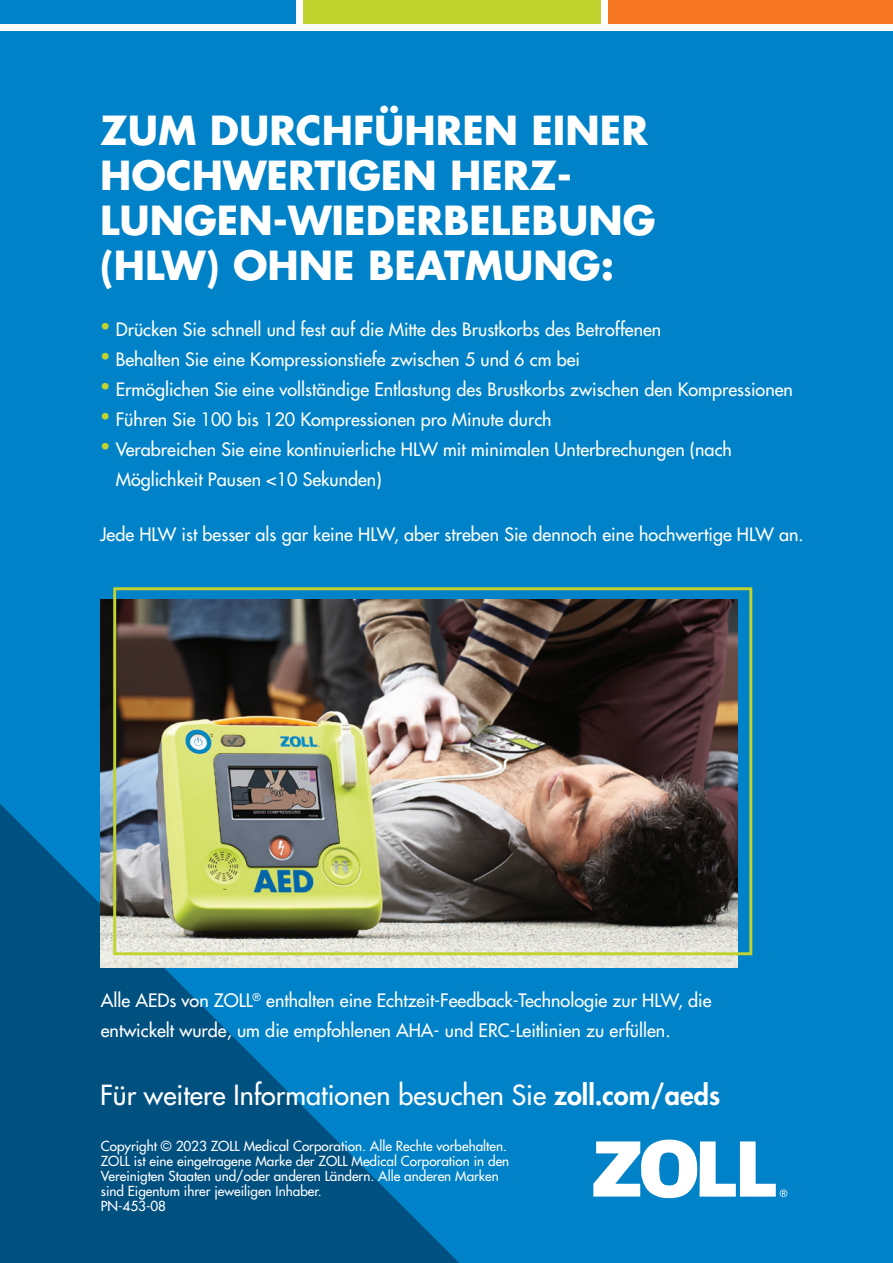
<style>
.page{position:relative;width:893px;height:1263px;background:#fff}
.page>*{position:absolute;margin:0;border:0;box-sizing:border-box;transform-origin:0 0}
.t1{font:700 39px/45px "Futura Std";color:#fff}
.t2{font:500 27px "Futura Std";color:#fff}
.t3{font:500 18px/30px "Futura Std";color:#fff}
.t4{font:500 13.5px/15px "Futura Std";color:#fff}
.s1{font-weight:800}
</style>
<div class="page">
<div style="left:0;top:31px;width:893px;height:1232px;background:#0082c8"></div>
<svg style="left:0;top:755px;width:459px;height:508px;fill:#005080"></svg>
<div style="left:608px;top:0;width:285px;height:24px;background:#f57523"></div>
<div style="left:303px;top:0;width:297px;height:24px;background:#c1d32f"></div>
<div style="left:0;top:0;width:295px;height:24px;background:#0082c8"></div>
<svg style="left:593px;top:1139px;width:194px;height:59px"></svg>
<img style="left:101px;top:600px;width:636px;height:368px">
<div style="left:113px;top:587px;width:639px;height:368px;border:3px solid #c1d32f"></div>
<h1 class="t1" style="left:100px;top:108px;width:557px">ZUM DURCHFÜHREN EINER<br>HOCHWERTIGEN HERZ-<br>LUNGEN-WIEDERBELEBUNG (HLW) OHNE BEATMUNG:</h1>
<p class="t3" style="left:100px;top:314px;width:563px"><sup>•</sup> Drücken Sie schnell und fest auf die Mitte des Brustkorbs des Betroffenen</p>
<p class="t3" style="left:100px;top:344px;width:482px"><sup>•</sup> Behalten Sie eine Kompressionstiefe zwischen 5 und 6 cm bei</p>
<p class="t3" style="left:100px;top:374px;width:694px"><sup>•</sup> Ermöglichen Sie eine vollständige Entlastung des Brustkorbs zwischen den Kompressionen</p>
<p class="t3" style="left:100px;top:404px;width:453px"><sup>•</sup> Führen Sie 100 bis 120 Kompressionen pro Minute durch</p>
<p class="t3" style="left:116px;top:434px;width:618px;text-indent:-16px"><sup>•</sup> Verabreichen Sie eine kontinuierliche HLW mit minimalen Unterbrechungen (nach<br>Möglichkeit Pausen &lt;10 Sekunden)</p>
<p class="t3" style="left:100px;top:520px;width:705px">Jede HLW ist besser als gar keine HLW, aber streben Sie dennoch eine hochwertige HLW an.</p>
<p class="t3" style="left:101px;top:985px;width:612px">Alle AEDs von ZOLL<sup>®</sup> enthalten eine Echtzeit-Feedback-Technologie zur HLW, die entwickelt wurde, um die empfohlenen AHA- und ERC-Leitlinien zu erfüllen.</p>
<h2 class="t2" style="left:100px;top:1078px;width:621px">Für weitere Informationen besuchen Sie <span class="s1">zoll.com/aeds</span></h2>
<p class="t4" style="left:101px;top:1138px;width:410px">Copyright © 2023 ZOLL Medical Corporation. Alle Rechte vorbehalten.<br>ZOLL ist eine eingetragene Marke der ZOLL Medical Corporation in den Vereinigten Staaten und/oder anderen Ländern. Alle anderen Marken sind Eigentum ihrer jeweiligen Inhaber.<br>PN-453-08</p>
</div>
